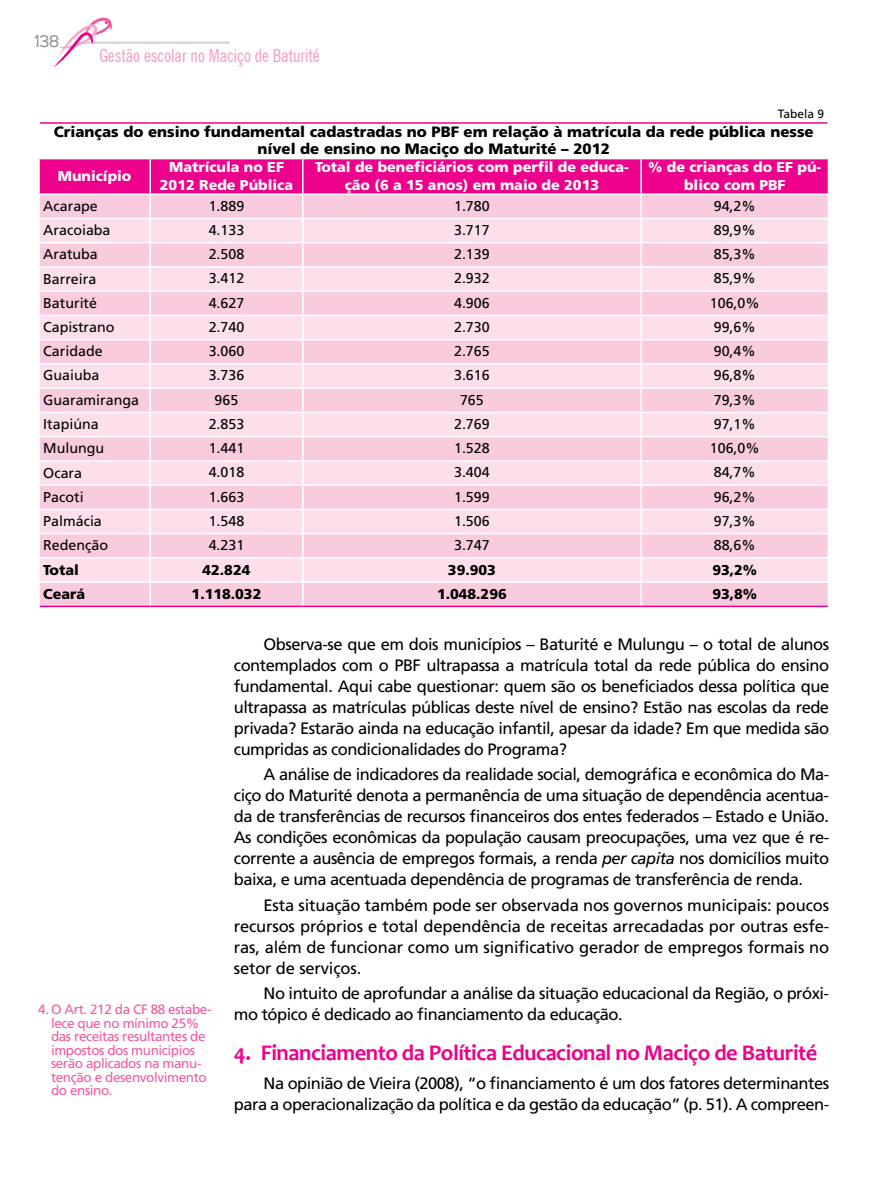
<style>
.page{position:relative;width:893px;height:1191px;background:#fff}
.page>*{position:absolute;margin:0;border:0;box-sizing:border-box;transform-origin:0 0}
.t1{font:700 22.5px "Candara";letter-spacing:-.02em;color:#ec008c}
.t2{font:condensed 18px "News Gothic BT";color:#f49ac2}
.t3{font:18px "Teen";color:#939598}
.t4{font:16.5px/21px "Frutiger";letter-spacing:-.03em;color:#000;text-align:justify}
.t5{font:900 15px/16.5px "Frutiger";color:#000;text-align:center}
.t6{font:14.25px "Frutiger";color:#000}
.t7{font:900 14.25px/17.1px "Frutiger";color:#fff;text-align:center}
.t8{font:900 14.25px "Frutiger";color:#000}
.t9{font:13.5px/13.5px "Frutiger";letter-spacing:-.03em;color:#ef5ba1}
.t10{font:12px "Frutiger";color:#000}
.s1{font-style:italic}
</style>
<div class="page">
<hr style="left:75px;top:42px;width:155px;height:2px;background:#d1d3d4">
<svg style="left:53px;top:18px;width:61px;height:49px"></svg>
<svg style="left:39px;top:159px;width:790px;height:449px;background:#f9c6df"></svg>
<hr style="left:40px;top:605px;width:110px;height:2px;background:#ec008c">
<hr style="left:150px;top:605px;width:153px;height:2px;background:#ec008c">
<hr style="left:303px;top:605px;width:338px;height:2px;background:#ec008c">
<hr style="left:641px;top:605px;width:187px;height:2px;background:#ec008c">
<hr style="left:40px;top:122px;width:110px;height:2px;background:#ec008c">
<hr style="left:150px;top:122px;width:153px;height:2px;background:#ec008c">
<hr style="left:303px;top:122px;width:338px;height:2px;background:#ec008c">
<hr style="left:641px;top:122px;width:187px;height:2px;background:#ec008c">
<p class="t3" style="left:34px;top:30px;width:26px">138</p>
<p class="t2" style="left:99px;top:44px;width:222px">Gestão escolar no Maciço de Baturité</p>
<p class="t10" style="left:778px;top:107px;width:48px">Tabela 9</p>
<p class="t5" style="left:54px;top:124px;width:761px">Crianças do ensino fundamental cadastradas no PBF em relação à matrícula da rede pública nesse nível de ensino no Maciço do Maturité – 2012</p>
<p class="t7" style="left:58px;top:167px;width:75px">Município</p>
<p class="t7" style="left:160px;top:159px;width:135px">Matrícula no EF<br>2012 Rede Pública</p>
<p class="t7" style="left:315px;top:159px;width:315px">Total de beneficiários com perfil de educa&shy;ção (6 a 15 anos) em maio de 2013</p>
<p class="t7" style="left:648px;top:159px;width:175px">% de crianças do EF pú&shy;blico com PBF</p>
<p class="t6" style="left:43px;top:197px;width:56px">Acarape</p>
<p class="t6" style="left:209px;top:197px;width:37px">1.889</p>
<p class="t6" style="left:454px;top:197px;width:37px">1.780</p>
<p class="t6" style="left:714px;top:197px;width:43px">94,2%</p>
<p class="t6" style="left:43px;top:222px;width:69px">Aracoiaba</p>
<p class="t6" style="left:209px;top:221px;width:37px">4.133</p>
<p class="t6" style="left:454px;top:221px;width:37px">3.717</p>
<p class="t6" style="left:714px;top:221px;width:43px">89,9%</p>
<p class="t6" style="left:43px;top:246px;width:56px">Aratuba</p>
<p class="t6" style="left:209px;top:246px;width:37px">2.508</p>
<p class="t6" style="left:454px;top:246px;width:37px">2.139</p>
<p class="t6" style="left:714px;top:246px;width:43px">85,3%</p>
<p class="t6" style="left:43px;top:270px;width:55px">Barreira</p>
<p class="t6" style="left:209px;top:270px;width:37px">3.412</p>
<p class="t6" style="left:454px;top:270px;width:37px">2.932</p>
<p class="t6" style="left:714px;top:270px;width:43px">85,9%</p>
<p class="t6" style="left:43px;top:294px;width:55px">Baturité</p>
<p class="t6" style="left:209px;top:294px;width:37px">4.627</p>
<p class="t6" style="left:454px;top:294px;width:37px">4.906</p>
<p class="t6" style="left:710px;top:294px;width:51px">106,0%</p>
<p class="t6" style="left:43px;top:319px;width:73px">Capistrano</p>
<p class="t6" style="left:209px;top:318px;width:37px">2.740</p>
<p class="t6" style="left:454px;top:318px;width:37px">2.730</p>
<p class="t6" style="left:714px;top:318px;width:43px">99,6%</p>
<p class="t6" style="left:43px;top:343px;width:61px">Caridade</p>
<p class="t6" style="left:209px;top:343px;width:37px">3.060</p>
<p class="t6" style="left:454px;top:343px;width:37px">2.765</p>
<p class="t6" style="left:714px;top:343px;width:43px">90,4%</p>
<p class="t6" style="left:43px;top:367px;width:58px">Guaiuba</p>
<p class="t6" style="left:209px;top:367px;width:37px">3.736</p>
<p class="t6" style="left:454px;top:367px;width:37px">3.616</p>
<p class="t6" style="left:714px;top:367px;width:43px">96,8%</p>
<p class="t6" style="left:43px;top:391px;width:97px">Guaramiranga</p>
<p class="t6" style="left:215px;top:391px;width:25px">965</p>
<p class="t6" style="left:460px;top:391px;width:25px">765</p>
<p class="t6" style="left:714px;top:391px;width:43px">79,3%</p>
<p class="t6" style="left:43px;top:416px;width:57px">Itapiúna</p>
<p class="t6" style="left:209px;top:415px;width:37px">2.853</p>
<p class="t6" style="left:454px;top:415px;width:37px">2.769</p>
<p class="t6" style="left:714px;top:415px;width:43px">97,1%</p>
<p class="t6" style="left:43px;top:440px;width:62px">Mulungu</p>
<p class="t6" style="left:209px;top:440px;width:37px">1.441</p>
<p class="t6" style="left:454px;top:440px;width:37px">1.528</p>
<p class="t6" style="left:710px;top:440px;width:51px">106,0%</p>
<p class="t6" style="left:43px;top:464px;width:40px">Ocara</p>
<p class="t6" style="left:209px;top:464px;width:37px">4.018</p>
<p class="t6" style="left:454px;top:464px;width:37px">3.404</p>
<p class="t6" style="left:714px;top:464px;width:43px">84,7%</p>
<p class="t6" style="left:43px;top:488px;width:42px">Pacoti</p>
<p class="t6" style="left:209px;top:488px;width:37px">1.663</p>
<p class="t6" style="left:454px;top:488px;width:37px">1.599</p>
<p class="t6" style="left:714px;top:488px;width:43px">96,2%</p>
<p class="t6" style="left:43px;top:513px;width:60px">Palmácia</p>
<p class="t6" style="left:209px;top:512px;width:37px">1.548</p>
<p class="t6" style="left:454px;top:512px;width:37px">1.506</p>
<p class="t6" style="left:714px;top:512px;width:43px">97,3%</p>
<p class="t6" style="left:43px;top:537px;width:66px">Redenção</p>
<p class="t6" style="left:209px;top:537px;width:37px">4.231</p>
<p class="t6" style="left:454px;top:537px;width:37px">3.747</p>
<p class="t6" style="left:714px;top:537px;width:43px">88,6%</p>
<p class="t8" style="left:43px;top:561px;width:37px">Total</p>
<p class="t8" style="left:202px;top:561px;width:49px">42.824</p>
<p class="t8" style="left:448px;top:561px;width:49px">39.903</p>
<p class="t8" style="left:712px;top:561px;width:46px">93,2%</p>
<p class="t8" style="left:43px;top:585px;width:43px">Ceará</p>
<p class="t8" style="left:192px;top:585px;width:71px">1.118.032</p>
<p class="t8" style="left:437px;top:585px;width:71px">1.048.296</p>
<p class="t8" style="left:712px;top:585px;width:46px">93,8%</p>
<p class="t4" style="left:234px;top:633px;width:597px;text-indent:30px">Observa-se que em dois municípios – Baturité e Mulungu – o total de alunos contemplados com o PBF ultrapassa a matrícula total da rede pública do ensino fundamental. Aqui cabe questionar: quem são os beneficiados dessa política que ultrapassa as matrículas públicas deste nível de ensino? Estão nas escolas da rede privada? Estarão ainda na educação infantil, apesar da idade? Em que medida são cumpridas as condicionalidades do Programa?</p>
<p class="t4" style="left:234px;top:764px;width:597px;text-indent:30px">A análise de indicadores da realidade social, demográfica e econômica do Ma&shy;ciço do Maturité denota a permanência de uma situação de dependência acentua&shy;da de transferências de recursos financeiros dos entes federados – Estado e União.<br>As condições econômicas da população causam preocupações, uma vez que é re&shy;corrente a ausência de empregos formais, a renda <span class="s1">per capita</span> nos domicílios muito baixa, e uma acentuada dependência de programas de transferência de renda.</p>
<p class="t4" style="left:234px;top:894px;width:597px;text-indent:30px">Esta situação também pode ser observada nos governos municipais: poucos recursos próprios e total dependência de receitas arrecadadas por outras esfe&shy;ras, além de funcionar como um significativo gerador de empregos formais no setor de serviços.</p>
<p class="t4" style="left:234px;top:982px;width:597px;text-indent:30px">No intuito de aprofundar a análise da situação educacional da Região, o próxi&shy;mo tópico é dedicado ao financiamento da educação.</p>
<h1 class="t1" style="left:234px;top:1038px;width:585px">4. Financiamento da Política Educacional no Maciço de Baturité</h1>
<p class="t4" style="left:234px;top:1073px;width:597px;text-align:right">Na opinião de Vieira (2008), “o financiamento é um dos fatores determinantes para a operacionalização da política e da gestão da educação” (p. 51). A compreen-</p>
<p class="t9" style="left:51px;top:1002px;width:162px;text-indent:-13px">4. O Art. 212 da CF 88 estabe&shy;lece que no mínimo 25% das receitas resultantes de impostos dos municípios serão aplicados na manu&shy;tenção e desenvolvimento do ensino.</p>
</div>
